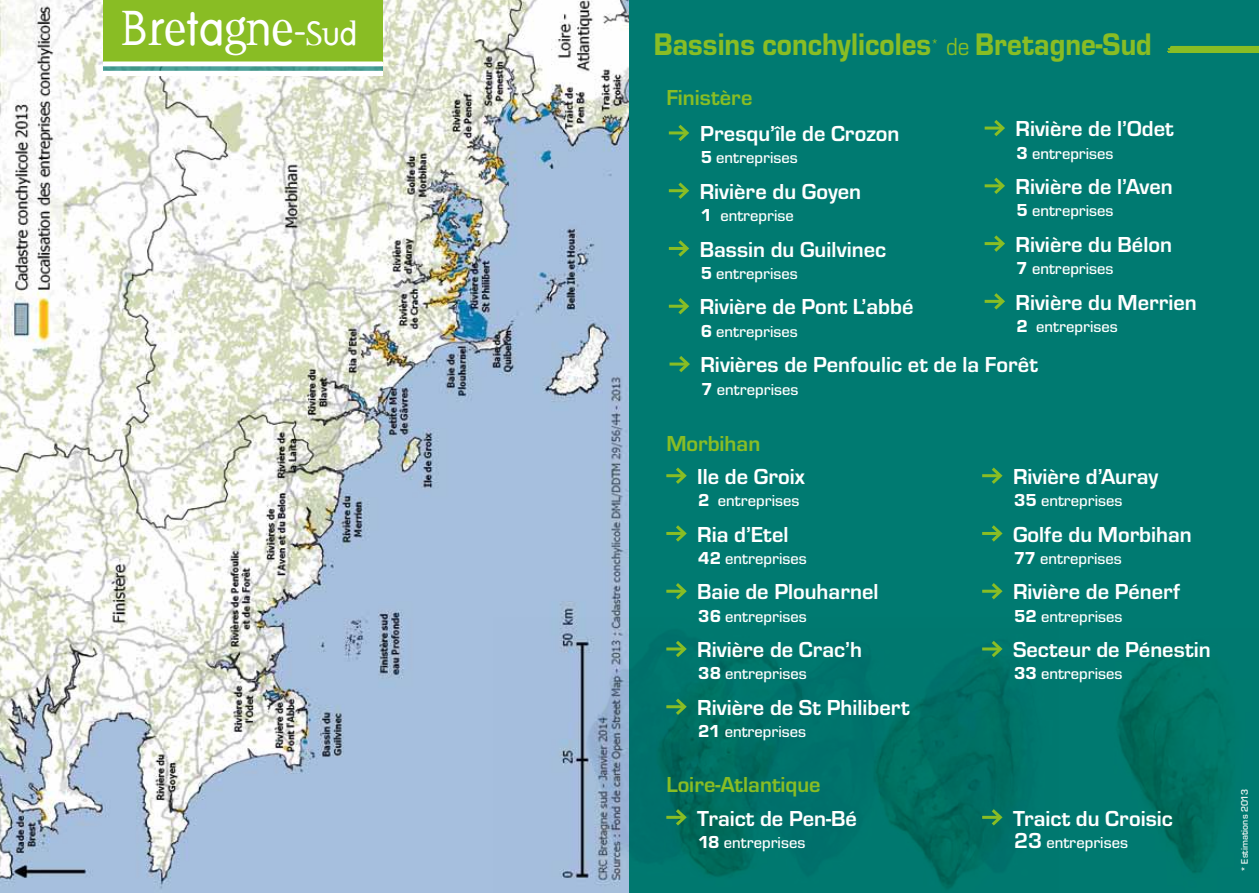
<style>
.page{position:relative;width:1259px;height:893px;background:#fff}
.page>*{position:absolute;margin:0;border:0;box-sizing:border-box;transform-origin:0 0}
.t1{font:48px "Dead History Roman";color:#fff;scale:.95 1}
.t2{font:800 32.4px "Eurostile T";color:#89bd24;scale:.9 1}
.t3{font:700 22.5px "Eurostile T";color:#fff}
.t4{font:700 22.5px "Eurostile T";color:#89bd24}
.t5{font:500 16.5px "Eurostile T";color:#fff}
.t6{font:500 9.75px "Eurostile T";color:#fff}
.s1{font-size:33px}
.s2{font-weight:400;font-size:25.65px}
.s3{font-weight:800;font-size:18px}
.s4{font-weight:700;font-size:22.5px}
</style>
<div class="page">
<img style="left:0;top:0;width:629px;height:893px">
<div style="left:629px;top:0;width:630px;height:893px;background:#007a71"></div>
<img style="left:493px;top:618px;width:136px;height:275px">
<img style="left:629px;top:634px;width:602px;height:256px">
<div style="left:103px;top:0;width:280px;height:64px;background:#89bd24"></div>
<div style="left:103px;top:62px;width:279px;height:1px;border:1px solid #fff"></div>
<svg style="left:103px;top:63px;width:279px;height:13px"></svg>
<svg style="left:1167px;top:47px;width:92px;height:6px"></svg>
<hr style="left:1170px;top:46px;width:89px;height:1px;background:#89bd24">
<hr style="left:669px;top:131px;width:18px;height:3px;background:#89bd24">
<svg style="left:675px;top:125px;width:14px;height:16px"></svg>
<hr style="left:669px;top:189px;width:18px;height:3px;background:#89bd24">
<svg style="left:675px;top:182px;width:14px;height:17px"></svg>
<hr style="left:669px;top:247px;width:18px;height:3px;background:#89bd24">
<svg style="left:678px;top:240px;width:11px;height:17px"></svg>
<hr style="left:669px;top:305px;width:18px;height:3px;background:#89bd24">
<svg style="left:675px;top:298px;width:14px;height:17px"></svg>
<hr style="left:984px;top:127px;width:19px;height:3px;background:#89bd24">
<svg style="left:991px;top:120px;width:14px;height:16px"></svg>
<hr style="left:984px;top:184px;width:19px;height:3px;background:#89bd24">
<svg style="left:991px;top:177px;width:14px;height:17px"></svg>
<hr style="left:984px;top:242px;width:19px;height:3px;background:#89bd24">
<svg style="left:991px;top:235px;width:14px;height:17px"></svg>
<hr style="left:984px;top:300px;width:19px;height:3px;background:#89bd24">
<svg style="left:991px;top:293px;width:14px;height:17px"></svg>
<hr style="left:669px;top:363px;width:19px;height:3px;background:#89bd24">
<svg style="left:676px;top:356px;width:14px;height:16px"></svg>
<hr style="left:666px;top:474px;width:18px;height:3px;background:#89bd24">
<svg style="left:672px;top:467px;width:15px;height:17px"></svg>
<hr style="left:666px;top:532px;width:18px;height:3px;background:#89bd24">
<svg style="left:676px;top:525px;width:11px;height:17px"></svg>
<hr style="left:666px;top:590px;width:18px;height:3px;background:#89bd24">
<svg style="left:672px;top:583px;width:15px;height:17px"></svg>
<hr style="left:666px;top:647px;width:18px;height:3px;background:#89bd24">
<svg style="left:672px;top:638px;width:17px;height:22px"></svg>
<hr style="left:666px;top:705px;width:18px;height:3px;background:#89bd24">
<svg style="left:672px;top:695px;width:17px;height:23px"></svg>
<hr style="left:982px;top:474px;width:18px;height:3px;background:#89bd24">
<svg style="left:988px;top:467px;width:15px;height:17px"></svg>
<hr style="left:982px;top:532px;width:18px;height:3px;background:#89bd24">
<svg style="left:992px;top:525px;width:11px;height:17px"></svg>
<hr style="left:982px;top:590px;width:18px;height:3px;background:#89bd24">
<svg style="left:988px;top:583px;width:15px;height:17px"></svg>
<hr style="left:982px;top:647px;width:18px;height:3px;background:#89bd24">
<svg style="left:988px;top:638px;width:16px;height:22px"></svg>
<hr style="left:666px;top:816px;width:18px;height:3px;background:#89bd24">
<svg style="left:672px;top:806px;width:17px;height:23px"></svg>
<hr style="left:982px;top:816px;width:18px;height:3px;background:#89bd24">
<svg style="left:988px;top:806px;width:16px;height:23px"></svg>
<h1 class="t1" style="left:121px;top:-7px;width:250px">Bretagne<span class="s1">-Sud</span></h1>
<h2 class="t2" style="left:654px;top:25px;width:555px">Bassins conchylicoles<sup>*</sup> <span class="s2">de</span> Bretagne-Sud</h2>
<p class="t4" style="left:666px;top:85px;width:88px">Finistère</p>
<p class="t3" style="left:1015px;top:116px;width:160px">Rivière de l’Odet</p>
<p class="t5" style="left:1016px;top:143px;width:99px"><span class="s3">3</span> entreprises</p>
<p class="t3" style="left:1015px;top:173px;width:159px">Rivière de l’Aven</p>
<p class="t5" style="left:1016px;top:201px;width:99px"><span class="s3">5</span> entreprises</p>
<p class="t3" style="left:1015px;top:231px;width:158px">Rivière du Bélon</p>
<p class="t5" style="left:1016px;top:259px;width:99px"><span class="s3">7</span> entreprises</p>
<p class="t3" style="left:1015px;top:289px;width:183px">Rivière du Merrien</p>
<p class="t5" style="left:1016px;top:317px;width:103px"><span class="s3">2</span> entreprises</p>
<p class="t3" style="left:700px;top:352px;width:339px">Rivières de Penfoulic et de la Forêt</p>
<p class="t5" style="left:701px;top:379px;width:99px"><span class="s3">7</span> entreprises</p>
<p class="t3" style="left:700px;top:121px;width:201px">Presqu’île de Crozon</p>
<p class="t5" style="left:701px;top:148px;width:99px"><span class="s3">5</span> entreprises</p>
<p class="t3" style="left:700px;top:178px;width:163px">Rivière du Goyen</p>
<p class="t5" style="left:701px;top:206px;width:95px"><span class="s3">1</span> entreprise</p>
<p class="t3" style="left:700px;top:236px;width:188px">Bassin du Guilvinec</p>
<p class="t5" style="left:701px;top:264px;width:99px"><span class="s3">5</span> entreprises</p>
<p class="t3" style="left:700px;top:294px;width:215px">Rivière de Pont L’abbé</p>
<p class="t5" style="left:701px;top:322px;width:99px"><span class="s3">6</span> entreprises</p>
<p class="t4" style="left:666px;top:431px;width:95px">Morbihan</p>
<p class="t3" style="left:697px;top:463px;width:109px">Ile de Groix</p>
<p class="t5" style="left:698px;top:491px;width:103px"><span class="s3">2</span> entreprises</p>
<p class="t3" style="left:697px;top:521px;width:93px">Ria d’Etel</p>
<p class="t5" style="left:698px;top:549px;width:110px"><span class="s3">42</span> entreprises</p>
<p class="t3" style="left:697px;top:579px;width:183px">Baie de Plouharnel</p>
<p class="t5" style="left:698px;top:606px;width:110px"><span class="s3">36</span> entreprises</p>
<p class="t3" style="left:697px;top:637px;width:166px">Rivière de Crac’h</p>
<p class="t5" style="left:698px;top:664px;width:110px"><span class="s3">38</span> entreprises</p>
<p class="t3" style="left:697px;top:694px;width:214px">Rivière de St Philibert</p>
<p class="t5" style="left:698px;top:722px;width:110px"><span class="s3">21</span> entreprises</p>
<p class="t4" style="left:666px;top:771px;width:156px">Loire-Atlantique</p>
<p class="t3" style="left:697px;top:805px;width:161px">Traict de Pen-Bé</p>
<p class="t5" style="left:698px;top:833px;width:109px"><span class="s3">18</span> entreprises</p>
<p class="t3" style="left:1013px;top:463px;width:147px">Rivière d’Auray</p>
<p class="t5" style="left:1014px;top:491px;width:110px"><span class="s3">35</span> entreprises</p>
<p class="t3" style="left:1013px;top:521px;width:180px">Golfe du Morbihan</p>
<p class="t5" style="left:1014px;top:549px;width:109px"><span class="s3">77</span> entreprises</p>
<p class="t3" style="left:1013px;top:579px;width:169px">Rivière de Pénerf</p>
<p class="t5" style="left:1014px;top:606px;width:110px"><span class="s3">52</span> entreprises</p>
<p class="t3" style="left:1013px;top:637px;width:199px">Secteur de Pénestin</p>
<p class="t5" style="left:1014px;top:664px;width:110px"><span class="s3">33</span> entreprises</p>
<p class="t3" style="left:1013px;top:805px;width:161px">Traict du Croisic</p>
<p class="t5" style="left:1014px;top:833px;width:115px"><span class="s4">23</span> entreprises</p>
<p class="t6" style="left:1238px;top:872px;width:84px;rotate:-90deg">* Estimations 2013</p>
</div>
